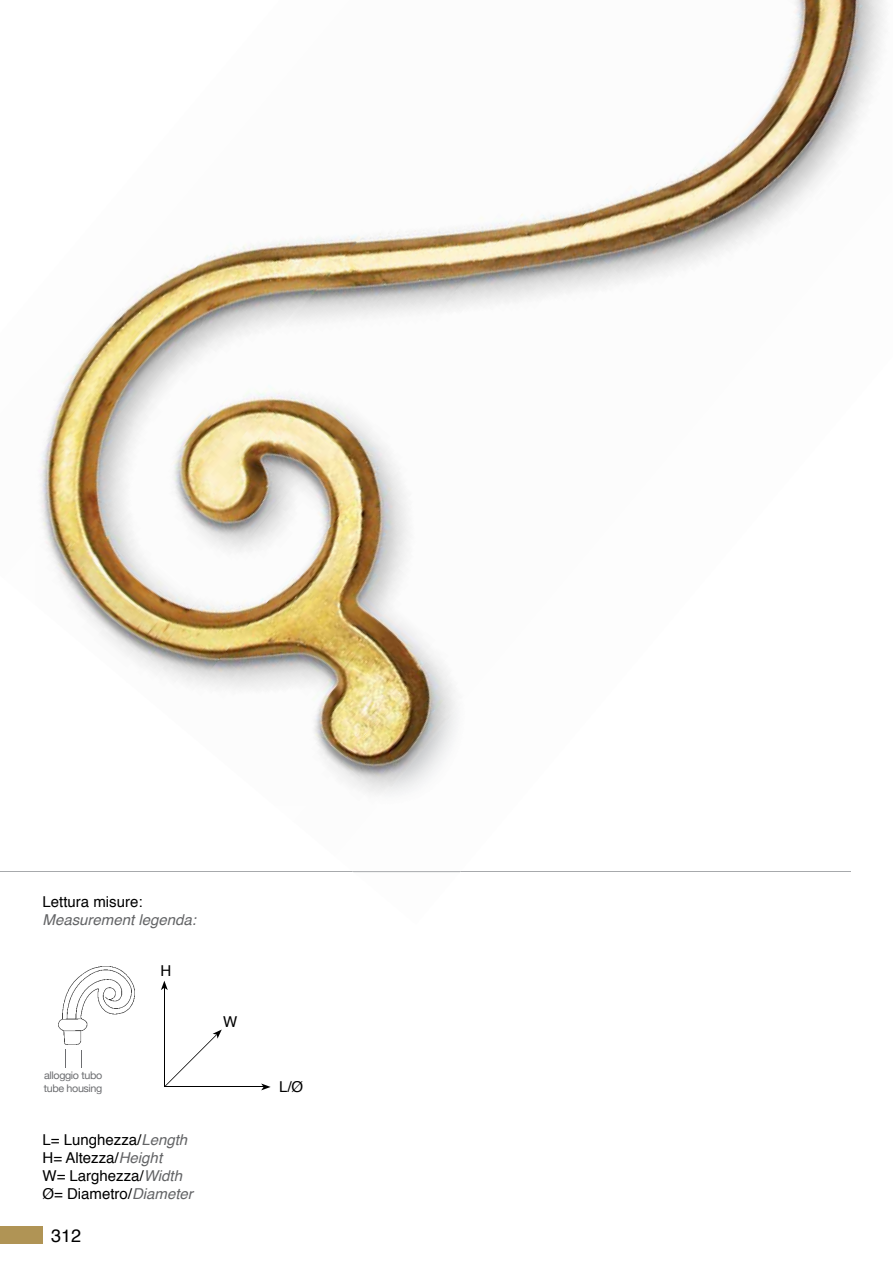
<style>
.page{position:relative;width:893px;height:1263px;background:#fff}
.page>*{position:absolute;margin:0;border:0;box-sizing:border-box;transform-origin:0 0}
.t1{font:18px "Helvetica";color:#000}
.t2{font:15px/18px "Helvetica";color:#000}
.t3{font:italic 15px "Helvetica";color:#636466}
.t4{font:10.5px/12.6px "Helvetica Neue";letter-spacing:-.035em;color:#6d6e71}
.s1{font-style:italic;color:#636466}
</style>
<div class="page">
<div style="left:0;top:1227px;width:43px;height:17px;background:#b09455"></div>
<hr style="left:0;top:871px;width:850px;height:1px;background:#a7a9ac">
<img style="left:58px;top:966px;width:77px;height:79px">
<svg style="left:65px;top:1050px;width:1px;height:18px"></svg>
<svg style="left:81px;top:1050px;width:1px;height:18px"></svg>
<img style="left:772px;top:0;width:113px;height:106px">
<img style="left:305px;top:106px;width:559px;height:688px">
<img style="left:119px;top:106px;width:582px;height:577px">
<img style="left:375px;top:190px;width:489px;height:605px">
<img style="left:86px;top:106px;width:545px;height:542px">
<img style="left:445px;top:274px;width:419px;height:521px">
<img style="left:39px;top:106px;width:522px;height:508px">
<img style="left:39px;top:106px;width:381px;height:353px">
<img style="left:39px;top:106px;width:311px;height:269px">
<hr style="left:164px;top:1086px;width:100px;height:1px;background:#000">
<svg style="left:261px;top:1083px;width:10px;height:7px"></svg>
<svg style="left:165px;top:1029px;width:57px;height:57px"></svg>
<hr style="left:164px;top:988px;width:1px;height:99px;background:#000">
<svg style="left:161px;top:981px;width:7px;height:9px"></svg>
<p class="t2" style="left:43px;top:893px;width:102px">Lettura misure:</p>
<p class="t3" style="left:43px;top:907px;width:155px">Measurement legenda:</p>
<p class="t4" style="left:44px;top:1069px;width:60px">alloggio tubo tube housing</p>
<p class="t2" style="left:161px;top:962px;width:12px">H</p>
<p class="t2" style="left:43px;top:1131px;width:152px">L= Lunghezza/<span class="s1">Length<br></span>H= Altezza/<span class="s1">Height<br></span>W= Larghezza/<span class="s1">Width<br></span>Ø= Diametro/<span class="s1">Diameter</span></p>
<p class="t1" style="left:51px;top:1222px;width:32px">312</p>
<p class="t2" style="left:223px;top:1014px;width:16px">W</p>
<p class="t2" style="left:279px;top:1078px;width:26px">L/Ø</p>
</div>
